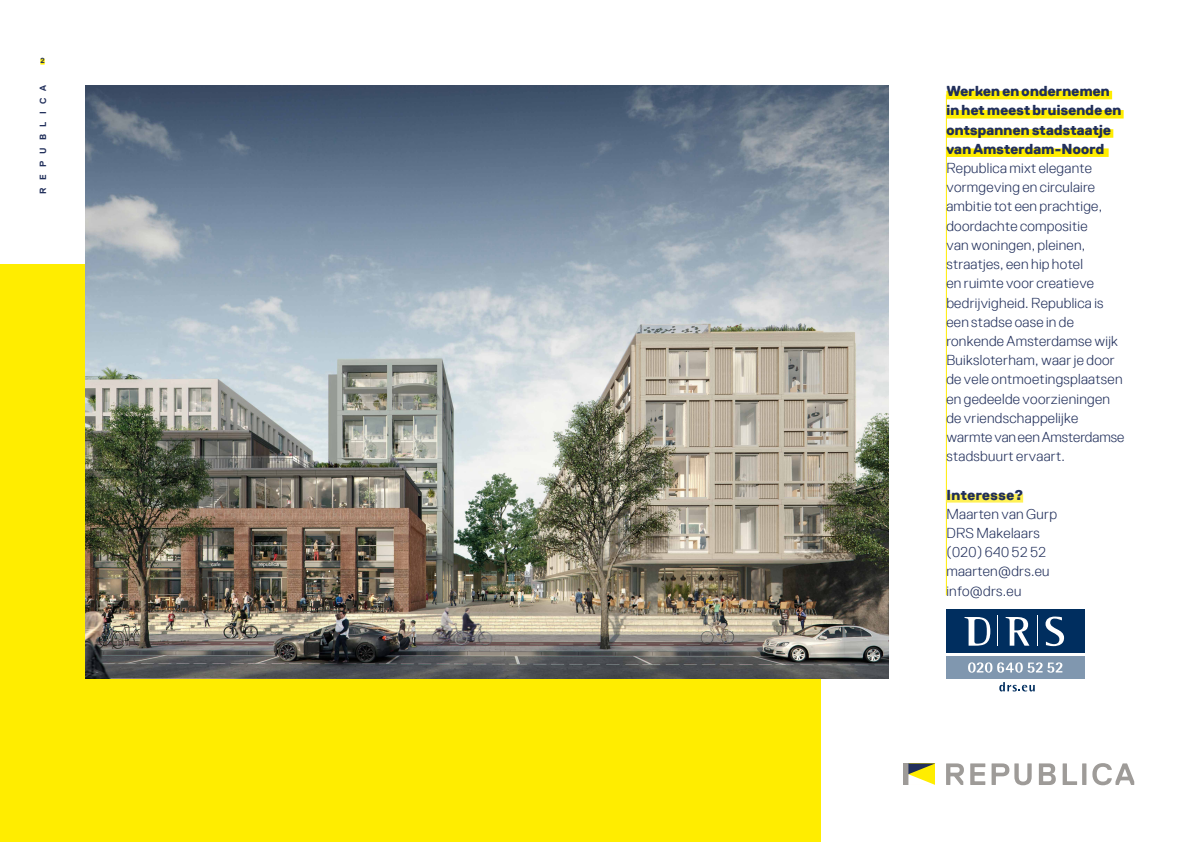
<style>
.page{position:relative;width:1191px;height:842px;background:#fff}
.page>*{position:absolute;margin:0;border:0;box-sizing:border-box;transform-origin:0 0}
.t1{font:300 14.4px/19.2px "Replica Pro TT";letter-spacing:.02em;color:#212f5b}
.t2{font:800 14.4px/19.2px "Replica Pro TT";letter-spacing:.02em;color:#212f5b}
.t3{font:800 14.4px "Replica Pro TT";letter-spacing:.04em;color:#212f5b}
.t4{font:700 9px "Replica Pro TT";letter-spacing:.81em;color:#212f5b}
.t5{font:700 7.5px "Replica Pro TT";color:#212f5b}
</style>
<div class="page">
<div style="left:0;top:265px;width:820px;height:577px;background:#ffed00"></div>
<img style="left:85px;top:85px;width:804px;height:593px">
<svg style="left:40px;top:59px;width:5px;height:6px"></svg>
<hr style="left:946px;top:95px;width:1px;height:500px;background:#ffed00">
<div style="left:946px;top:91px;width:166px;height:8px;background:#ffed00"></div>
<div style="left:946px;top:110px;width:177px;height:9px;background:#ffed00"></div>
<div style="left:946px;top:129px;width:167px;height:9px;background:#ffed00"></div>
<div style="left:946px;top:148px;width:162px;height:9px;background:#ffed00"></div>
<div style="left:946px;top:494px;width:77px;height:9px;background:#fff155"></div>
<div style="left:946px;top:656px;width:138px;height:23px;background:#8097af"></div>
<div style="left:946px;top:609px;width:138px;height:44px;background:#002e5f"></div>
<svg style="left:964px;top:617px;width:26px;height:29px"></svg>
<svg style="left:1005px;top:617px;width:24px;height:29px"></svg>
<svg style="left:1045px;top:616px;width:19px;height:30px"></svg>
<hr style="left:997px;top:615px;width:1px;height:31px;background:#fff">
<hr style="left:1037px;top:615px;width:1px;height:31px;background:#fff">
<svg style="left:999px;top:682px;width:35px;height:9px"></svg>
<svg style="left:968px;top:662px;width:94px;height:11px"></svg>
<div style="left:903px;top:763px;width:5px;height:22px;background:#9e9b98"></div>
<svg style="left:908px;top:763px;width:27px;height:22px"></svg>
<svg style="left:946px;top:763px;width:188px;height:22px"></svg>
<p class="t5" style="left:40px;top:56px;width:6px">2</p>
<p class="t4" style="left:38px;top:194px;width:110px;rotate:-90deg">REPUBLICA</p>
<p class="t2" style="left:946px;top:82px;width:176px">Werken en ondernemen in het meest bruisende en ontspannen stadstaatje van Amsterdam-Noord</p>
<p class="t1" style="left:946px;top:159px;width:179px">Republica mixt elegante vormgeving en circulaire ambitie tot een prachtige, doordachte compositie<br>van woningen, pleinen, straatjes, een hip hotel<br>en ruimte voor creatieve bedrijvigheid. Republica is een stadse oase in de ronkende Amsterdamse wijk<br>Buiksloterham, waar je door de vele ontmoetingsplaatsen en gedeelde voorzieningen de vriendschappelijke warmte van een Amsterdamse stadsbuurt ervaart.</p>
<p class="t3" style="left:946px;top:486px;width:79px">Interesse?</p>
<p class="t1" style="left:946px;top:504px;width:112px">Maarten van Gurp<br>DRS Makelaars (020) 640 52 52 maarten@drs.eu info@drs.eu</p>
</div>
